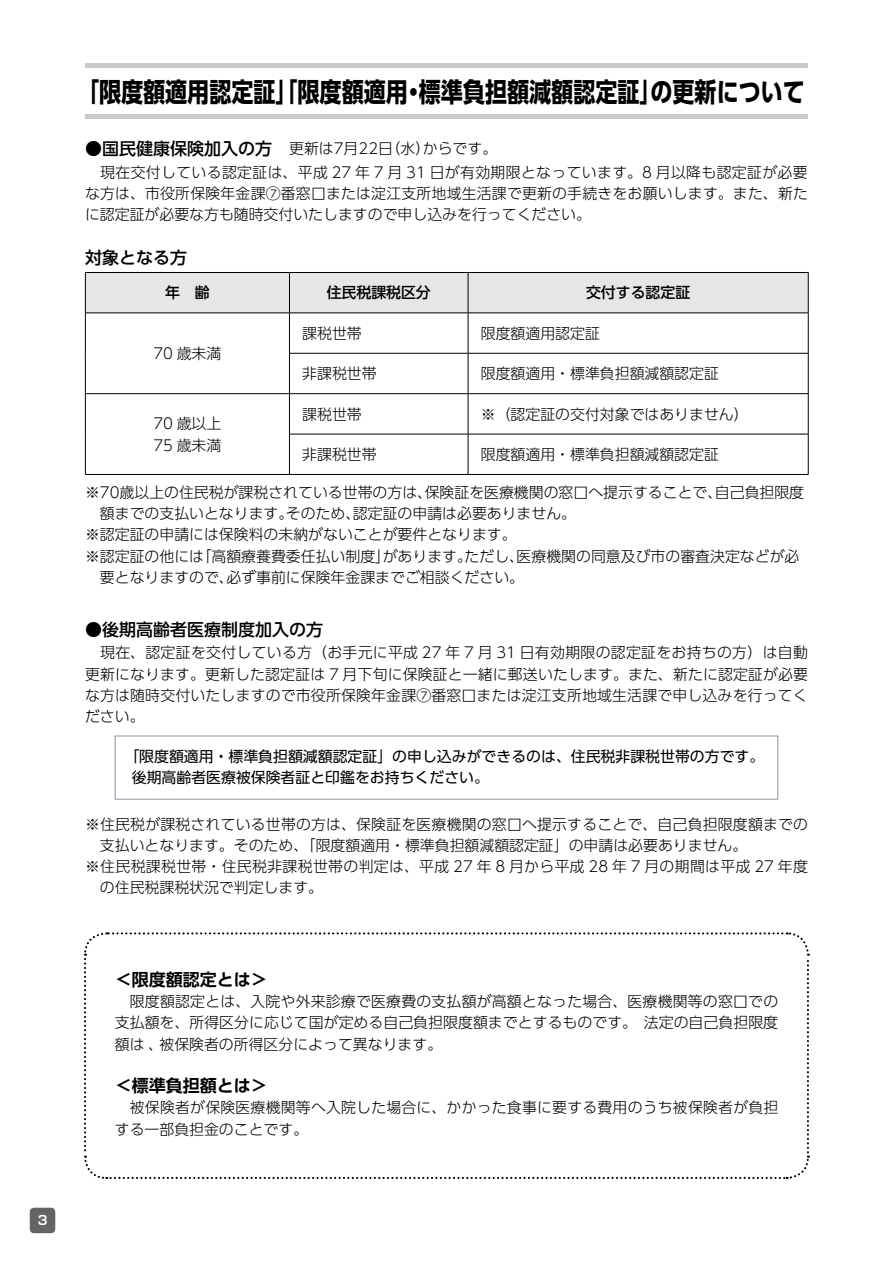
<style>
.page{position:relative;width:893px;height:1263px;background:#fff}
.page>*{position:absolute;margin:0;border:0;box-sizing:border-box;transform-origin:0 0}
.t1{font:700 26.55px "UD Shin Go Pro";color:#000;scale:.83 1}
.t2{font:500 16.95px "UD Shin Go Pro";color:#000}
.t3{font:700 16.95px "UD Shin Go Pro De";color:#000}
.t4{font:300 14.85px/21.3px "UD Shin Go Pro";color:#000}
.t5{font:14.85px/21.3px "UD Shin Go Pro";color:#000}
.t6{font:300 14.85px "UD Shin Go Pro";letter-spacing:.025em;color:#000}
.t7{font:500 14.85px "UD Shin Go Pro";color:#000}
.t8{font:700 12.75px "Shin Go Pr 6 De";color:#fff}
</style>
<div class="page">
<div style="left:30px;top:1208px;width:25px;height:25px;background:#666464;border-radius:4px"></div>
<hr style="left:85px;top:64px;width:723px;height:4px;background:#c9caca">
<hr style="left:85px;top:115px;width:723px;height:4px;background:#c9caca">
<div style="left:115px;top:736px;width:663px;height:63px;border:1px solid #8f939f"></div>
<svg style="left:84px;top:932px;width:726px;height:247px"></svg>
<div style="left:86px;top:273px;width:722px;height:40px;background:#e6e6e6"></div>
<hr style="left:85px;top:272px;width:204px;height:1px;background:#000">
<hr style="left:85px;top:273px;width:1px;height:40px;background:#000">
<hr style="left:289px;top:272px;width:179px;height:1px;background:#000">
<hr style="left:289px;top:273px;width:1px;height:40px;background:#000">
<hr style="left:468px;top:272px;width:341px;height:1px;background:#000">
<hr style="left:468px;top:273px;width:1px;height:40px;background:#000">
<hr style="left:808px;top:273px;width:1px;height:40px;background:#000">
<hr style="left:85px;top:313px;width:204px;height:1px;background:#000">
<hr style="left:85px;top:313px;width:1px;height:40px;background:#000">
<hr style="left:289px;top:313px;width:179px;height:1px;background:#000">
<hr style="left:289px;top:313px;width:1px;height:40px;background:#000">
<hr style="left:468px;top:313px;width:341px;height:1px;background:#000">
<hr style="left:468px;top:313px;width:1px;height:40px;background:#000">
<hr style="left:808px;top:313px;width:1px;height:40px;background:#000">
<hr style="left:85px;top:353px;width:1px;height:40px;background:#000">
<hr style="left:289px;top:353px;width:179px;height:1px;background:#000">
<hr style="left:289px;top:354px;width:1px;height:39px;background:#000">
<hr style="left:468px;top:353px;width:341px;height:1px;background:#000">
<hr style="left:468px;top:354px;width:1px;height:39px;background:#000">
<hr style="left:808px;top:354px;width:1px;height:39px;background:#000">
<hr style="left:85px;top:393px;width:204px;height:1px;background:#000">
<hr style="left:85px;top:394px;width:1px;height:40px;background:#000">
<hr style="left:289px;top:393px;width:179px;height:1px;background:#000">
<hr style="left:289px;top:394px;width:1px;height:40px;background:#000">
<hr style="left:468px;top:393px;width:341px;height:1px;background:#000">
<hr style="left:468px;top:394px;width:1px;height:40px;background:#000">
<hr style="left:808px;top:394px;width:1px;height:40px;background:#000">
<hr style="left:85px;top:434px;width:1px;height:40px;background:#000">
<hr style="left:289px;top:434px;width:179px;height:1px;background:#000">
<hr style="left:289px;top:434px;width:1px;height:40px;background:#000">
<hr style="left:468px;top:434px;width:341px;height:1px;background:#000">
<hr style="left:468px;top:434px;width:1px;height:40px;background:#000">
<hr style="left:808px;top:434px;width:1px;height:40px;background:#000">
<hr style="left:85px;top:474px;width:204px;height:1px;background:#000">
<hr style="left:289px;top:474px;width:179px;height:1px;background:#000">
<hr style="left:468px;top:474px;width:341px;height:1px;background:#000">
<p class="t8" style="left:38px;top:1210px;width:11px">3</p>
<h1 class="t1" style="left:77px;top:70px;width:878px">「限度額適用認定証」「限度額適用標準負担額減額認定証の更新について</h1>
<h1 class="t1" style="left:639px;top:70px;width:28px">」</h1>
<h1 class="t1" style="left:402px;top:70px;width:28px">・</h1>
<p class="t2" style="left:85px;top:135px;width:206px">●国民健康保険加入の方　</p>
<p class="t4" style="left:85px;top:161px;width:724px;text-align:justify">　現在交付している認定証は、平成 27 年 7 月 31 日が有効期限となっています。8 月以降も認定証が必要な方は、市役所保険年金課⑦番窓口または淀江支所地域生活課で更新の手続きをお願いします。また、新たに認定証が必要な方も随時交付いたしますので申し込みを行ってください。</p>
<p class="t4" style="left:289px;top:138px;width:143px">更新は7月22 （日水）</p>
<p class="t4" style="left:423px;top:138px;width:76px">からです。</p>
<p class="t2" style="left:85px;top:244px;width:104px">対象となる方</p>
<p class="t7" style="left:165px;top:281px;width:46px">年　齢</p>
<p class="t4" style="left:153px;top:342px;width:70px">70 歳未満</p>
<p class="t4" style="left:153px;top:411px;width:70px;line-height:22.4px">70 歳以上<br>75 歳未満</p>
<p class="t7" style="left:327px;top:281px;width:106px">住民税課税区分</p>
<p class="t7" style="left:586px;top:281px;width:106px">交付する認定証</p>
<p class="t4" style="left:302px;top:322px;width:61px">課税世帯</p>
<p class="t4" style="left:481px;top:322px;width:121px">限度額適用認定証</p>
<p class="t4" style="left:302px;top:362px;width:76px">非課税世帯</p>
<p class="t4" style="left:481px;top:362px;width:240px">限度額適用・標準負担額減額認定証</p>
<p class="t4" style="left:302px;top:403px;width:61px">課税世帯</p>
<p class="t4" style="left:481px;top:403px;width:269px">※（認定証の交付対象ではありません(</p>
<p class="t4" style="left:302px;top:443px;width:76px">非課税世帯</p>
<p class="t4" style="left:481px;top:443px;width:240px">限度額適用・標準負担額減額認定証</p>
<p class="t4" style="left:353px;top:481px;width:225px;text-indent:-268px">※70歳以上の住民税が課税されている世帯の方は、<br>認定証の申請は必要ありません。</p>
<p class="t4" style="left:425px;top:481px;width:299px">保険証を医療機関の窓口へ提示することで、</p>
<p class="t4" style="left:715px;top:481px;width:91px">自己負担限度</p>
<p class="t4" style="left:85px;top:502px;width:433px;text-indent:15px">額までの支払いとなります。<br>※認定証の申請には保険料の未納がないことが要件となります。</p>
<p class="t4" style="left:286px;top:502px;width:76px">そのため、</p>
<p class="t4" style="left:517px;top:545px;width:284px">医療機関の同意及び市の審査決定などが必</p>
<p class="t4" style="left:383px;top:545px;width:91px">があります。</p>
<p class="t4" style="left:465px;top:545px;width:61px">ただし、</p>
<p class="t4" style="left:197px;top:545px;width:195px">「高額療養費委任払い制度」</p>
<p class="t4" style="left:85px;top:545px;width:121px">※認定証の他には</p>
<p class="t4" style="left:226px;top:566px;width:299px">必ず事前に保険年金課までご相談ください。</p>
<p class="t4" style="left:100px;top:566px;width:135px">要となりますので、</p>
<p class="t2" style="left:85px;top:616px;width:240px">●後期高齢者医療制度加入の方</p>
<p class="t4" style="left:85px;top:642px;width:725px;text-align:justify">　現在、認定証を交付している方（お手元に平成 27 年 7 月 31 日有効期限の認定証をお持ちの方）は自動更新になります。更新した認定証は 7 月下旬に保険証と一緒に郵送いたします。また、新たに認定証が必要な方は随時交付いたしますので市役所保険年金課⑦番窓口または淀江支所地域生活課で申し込みを行ってください。</p>
<p class="t5" style="left:132px;top:745px;width:634px;text-indent:-7px">「限度額適用・標準負担額減額認定証」の申し込みができるのは、住民税非課税世帯の方です。後期高齢者医療被保険者証と印鑑をお持ちください。</p>
<p class="t4" style="left:85px;top:813px;width:725px">※住民税が課税されている世帯の方は、保険証を医療機関の窓口へ提示することで、自己負担限度額までの</p>
<p class="t4" style="left:100px;top:834px;width:649px">支払いとなります。そのため、「限度額適用・標準負担額減額認定証」の申請は必要ありません。</p>
<p class="t6" style="left:85px;top:854px;width:724px">※住民税課税世帯・住民税非課税世帯の判定は、平成 27 年 8 月から平成 28 年 7 月の期間は平成 27 年度</p>
<p class="t4" style="left:100px;top:876px;width:225px">の住民税課税状況で判定します。</p>
<p class="t3" style="left:115px;top:965px;width:155px">＜限度額認定とは&lt;</p>
<p class="t4" style="left:115px;top:990px;width:665px;text-align:right">　限度額認定とは、入院や外来診療で医療費の支払額が高額となった場合、医療機関等の窓口での法定の自己負担限度</p>
<p class="t4" style="left:115px;top:1011px;width:524px">支払額を、所得区分に応じて国が定める自己負担限度額までとするものです。額は､被保険者の所得区分によって異なります。</p>
<p class="t3" style="left:115px;top:1072px;width:155px">＜標準負担額とは&lt;</p>
<p class="t4" style="left:115px;top:1096px;width:665px">　被保険者が保険医療機関等へ入院した場合に、かかった食事に要する費用のうち被保険者が負担する一部負担金のことです。</p>
</div>
